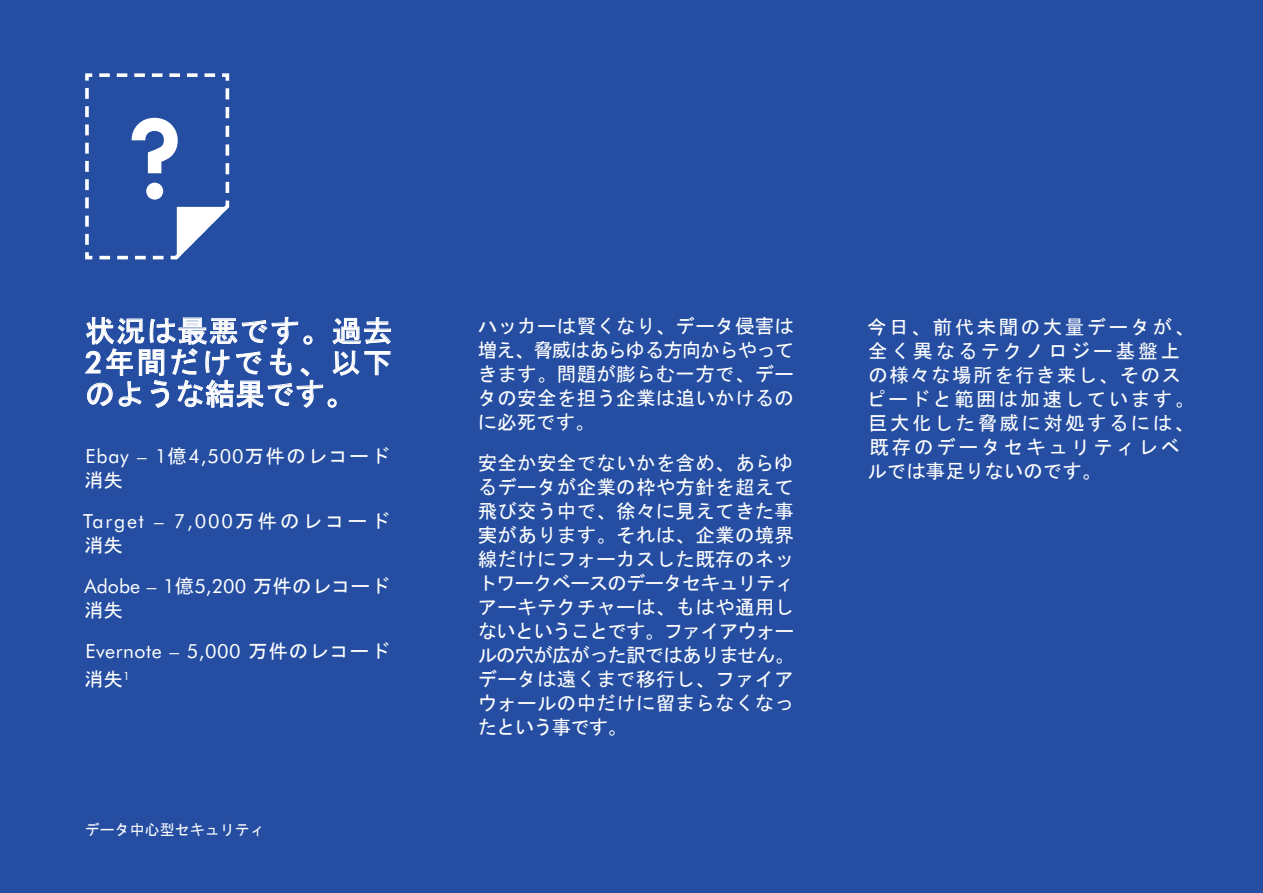
<style>
.page{position:relative;width:1263px;height:893px;background:#254ea2}
.page>*{position:absolute;margin:0;border:0;box-sizing:border-box;transform-origin:0 0}
.Page_Heading{font:30px/31.5px "MS Gothic";letter-spacing:.03em;color:#fff;text-align:justify}
.Paragraph_text{font:19.5px/24px "MS Gothic";letter-spacing:.015em;color:#fff;text-align:justify}
.Paragraph_text-2{font:19.5px/24px "MS Gothic";letter-spacing:.125em;color:#fff}
.Paragraph_text-3{font:19.5px/24px "Futura BT";letter-spacing:.025em;color:#fff}
.Paragraph_text-4{font:19.5px/24px "Futura BT";color:#fff}
.Paragraph_text-5{font:19.5px/24px "Futura BT";letter-spacing:.095em;color:#fff}
.t1{font:15px "MS Gothic";color:#fff}
.s1{font-family:"Futura BT";font-weight:500}
.s2{font-family:"MS Gothic"}
</style>
<div class="page">
<svg style="left:85px;top:317px;width:306px;height:91px"></svg>
<svg style="left:85px;top:73px;width:145px;height:187px"></svg>
<p class="Page_Heading" style="left:85px;top:315px;width:309px">状況は最悪です。過去<span class="s1">2</span>年間だけでも、以下のような結果です。</p>
<p class="Paragraph_text-3" style="left:84px;top:444px;width:307px">Ebay – 1<span class="s2">億</span>4,500<span class="s2">万件のレコード消失</span></p>
<p class="Paragraph_text-5" style="left:83px;top:509px;width:308px">Target – 7,000<span class="s2">万件のレコード消失</span></p>
<p class="Paragraph_text-4" style="left:84px;top:574px;width:307px">Adobe – 1<span class="s2">億</span>5,200 <span class="s2">万件のレコード消失</span></p>
<p class="Paragraph_text-3" style="left:84px;top:638px;width:307px;line-height:27.6px">Evernote – 5,000 <span class="s2">万件のレコード消失</span><sup>1</sup></p>
<p class="t1" style="left:85px;top:822px;width:181px">データ中心型セキュリティ</p>
<p class="Paragraph_text" style="left:478px;top:314px;width:318px">ハッカーは賢くなり、データ侵害は増え、脅威はあらゆる方向からやってきます。問題が膨らむ一方で、データの安全を担う企業は追いかけるのに必死です。</p>
<p class="Paragraph_text" style="left:478px;top:451px;width:318px">安全か安全でないかを含め、あらゆるデータが企業の枠や方針を超えて飛び交う中で、徐々に見えてきた事実があります。それは、企業の境界線だけにフォーカスした既存のネットワークベースのデータセキュリティアーキテクチャーは、もはや通用しないということです。ファイアウォールの穴が広がった訳ではありません。データは遠くまで移行し、ファイアウォールの中だけに留まらなくなったという事です。</p>
<p class="Paragraph_text-2" style="left:866px;top:315px;width:329px">今日、前代未聞の大量データが、全く異なるテクノロジー基盤上の様々な場所を行き来し、そのスピードと範囲は加速しています。巨大化した脅威に対処するには、既存のデータセキュリティレベルでは事足りないのです。</p>
</div>
